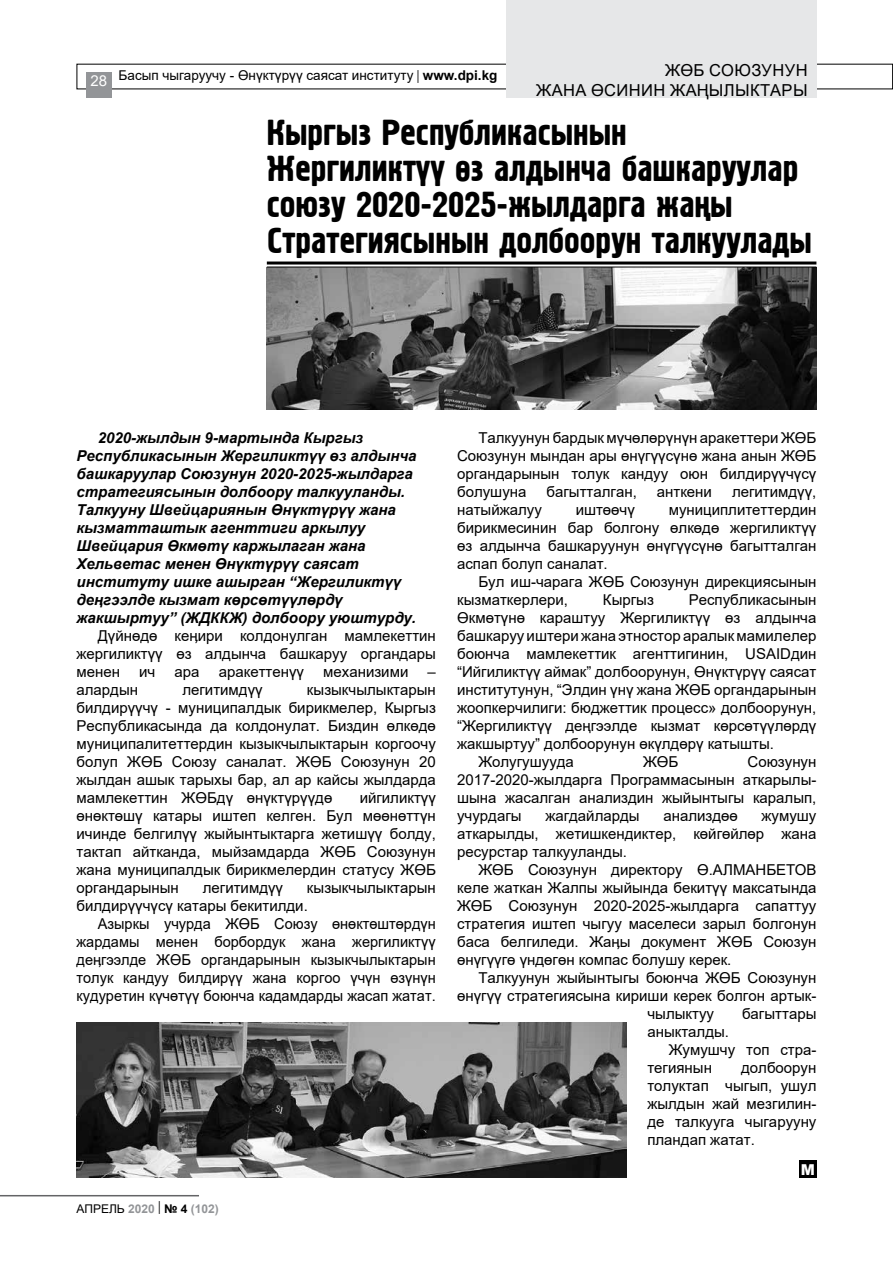
<style>
.page{position:relative;width:893px;height:1263px;background:#fff}
.page>*{position:absolute;margin:0;border:0;box-sizing:border-box;transform-origin:0 0}
.t1{font:36px/36px "KS Hermes";color:#000}
.t2{font:16.5px/19.8px "Arial";letter-spacing:.025em;color:#000;text-align:right}
.t3{font:15px/18px "Arial";color:#000;text-align:justify}
.t4{font:italic 700 15px/18px "Arial";color:#000}
.t5{font:900 15px "Arial";color:#fff}
.t6{font:13.5px "Arial";color:#000}
.t7{font:700 12px "Arial";color:#939598}
.s1{font-size:15px;color:#fff}
.s2{font-weight:700}
.s3{font-weight:400;color:#000}
.s4{font-weight:400;font-size:13.5px;color:#000}
.s5{color:#000}
</style>
<div class="page">
<div style="left:86px;top:72px;width:26px;height:26px;background:#939598"></div>
<div style="left:506px;top:0;width:310px;height:98px;background:#e6e7e8"></div>
<hr style="left:0;top:1195px;width:199px;height:1px;background:#636466">
<img style="left:77px;top:1022px;width:549px;height:156px">
<img style="left:267px;top:267px;width:549px;height:143px">
<hr style="left:267px;top:261px;width:549px;height:3px;background:#000">
<hr style="left:267px;top:266px;width:549px;height:1px;background:#000">
<div style="left:799px;top:1161px;width:17px;height:17px;background:#000"></div>
<p class="t6" style="left:90px;top:66px;width:409px"><span class="s1">28</span> Басып чыгаруучу - Өнүктүрүү саясат институту | <span class="s2">www.dpi.kg</span></p>
<p class="t2" style="left:536px;top:60px;width:273px">ЖӨБ СОЮЗУНУН<br>ЖАНА ӨСИНИН ЖАҢЫЛЫКТАРЫ</p>
<h1 class="t1" style="left:267px;top:116px;width:547px">Кыргыз Республикасынын Жергиликт== ёз алдынча башкаруулар союзу 2020-2025-жылдарга жа\ы Стратегиясынын долбоорун талкуулады</h1>
<p class="t4" style="left:77px;top:429px;width:341px;text-indent:21px">2020-жылдын 9-мартында Кыргыз Республикасынын Жергиликтүү өз алдынча башкаруулар Союзунун 2020-2025-жылдарга стратегиясынын долбоору талкууланды.<br>Талкууну Швейцариянын Өнүктүрүү жана кызматташтык агенттиги аркылуу Швейцария Өкмөтү каржылаган жана Хельветас менен Өнүктүрүү саясат институту ишке ашырган “Жергиликтүү деңгээлде кызмат көрсөтүүлөрдү жакшыртуу” (ЖДККЖ) долбоору уюштурду.</p>
<p class="t3" style="left:77px;top:626px;width:361px;text-indent:21px">Дүйнөдө кеӊири колдонулган мамлекеттин жергиликтүү өз алдынча башкаруу органдары менен</p>
<p class="t3" style="left:139px;top:662px;width:18px">ич</p>
<p class="t3" style="left:175px;top:662px;width:27px">ара</p>
<p class="t3" style="left:219px;top:662px;width:87px">аракеттенүү</p>
<p class="t3" style="left:323px;top:662px;width:87px">механизими</p>
<p class="t3" style="left:427px;top:662px;width:10px">–</p>
<p class="t3" style="left:77px;top:680px;width:361px;text-indent:230px">кызыкчылыктарын билдирүүчү - муниципалдык бирикмелер, Кыргыз Республикасында да колдонулат. Биздин өлкөдө муниципалитеттердин кызыкчылыктарын коргоочу болуп ЖӨБ Союзу саналат. ЖӨБ Союзунун 20 жылдан ашык тарыхы бар, ал ар кайсы жылдарда мамлекеттин ЖӨБдү өнүктүрүүдө</p>
<p class="t3" style="left:77px;top:680px;width:63px">алардын</p>
<p class="t3" style="left:182px;top:680px;width:82px">легитимдүү</p>
<p class="t3" style="left:77px;top:788px;width:361px;text-indent:283px">ийгиликтүү өнөктөшү катары иштеп келген. Бул мөөнөттүн ичинде белгилүү жыйынтыктарга жетишүү болду, тактап айтканда, мыйзамдарда ЖӨБ Союзунун жана муниципалдык бирикмелердин статусу ЖӨБ органдарынын</p>
<p class="t3" style="left:77px;top:878px;width:361px;text-indent:230px">кызыкчылыктарын билдирүүчүсү катары бекитилди.</p>
<p class="t3" style="left:77px;top:914px;width:361px;text-indent:21px">Азыркы учурда ЖӨБ Союзу өнөктөштөрдүн жардамы менен борбордук жана жергиликтүү деӊгээлде ЖӨБ органдарынын кызыкчылыктарын толук кандуу билдирүү жана коргоо үчүн өзүнүн кудуретин күчөтүү боюнча кадамдарды жасап жатат.</p>
<p class="t3" style="left:203px;top:878px;width:82px">легитимдүү</p>
<p class="t7" style="left:77px;top:1200px;width:144px"><span class="s3">АПРЕЛЬ</span> 2020 <span class="s4">|</span> <span class="s5">№ 4</span> (102)</p>
<p class="t3" style="left:457px;top:428px;width:361px;text-indent:21px">Талкуунун бардык мүчөлөрүнүн аракеттери ЖӨБ Союзунун мындан ары өнүгүүсүнө жана анын ЖӨБ органдарынын толук кандуу оюн билдирүүчүсү болушуна</p>
<p class="t3" style="left:546px;top:482px;width:92px">багытталган,</p>
<p class="t3" style="left:657px;top:482px;width:57px">анткени</p>
<p class="t3" style="left:732px;top:482px;width:86px">легитимдүү,</p>
<p class="t3" style="left:457px;top:500px;width:86px">натыйжалуу</p>
<p class="t3" style="left:576px;top:500px;width:61px">иштөөчү</p>
<p class="t3" style="left:457px;top:500px;width:361px;text-indent:212px">мунициплитеттердин бирикмесинин бар болгону өлкөдө жергиликтүү өз алдынча башкаруунун өнүгүүсүнө багытталган аспап болуп саналат.</p>
<p class="t3" style="left:457px;top:572px;width:361px;text-indent:21px">Бул иш-чарага ЖӨБ Союзунун дирекциясынын кызматкерлери,</p>
<p class="t3" style="left:603px;top:590px;width:52px">Кыргыз</p>
<p class="t3" style="left:689px;top:590px;width:129px">Республикасынын</p>
<p class="t3" style="left:457px;top:608px;width:361px">Өкмөтүнө караштуу Жергиликтүү өз алдынча</p>
<p class="t3" style="left:457px;top:626px;width:361px">башкаруу иштери жана этностор аралык мамилелер</p>
<p class="t3" style="left:457px;top:644px;width:361px">боюнча мамлекеттик агенттигинин, USAIDдин</p>
<p class="t3" style="left:457px;top:662px;width:361px">“Ийгиликтүү аймак” долбоорунун, Өнүктүрүү саясат</p>
<p class="t3" style="left:457px;top:680px;width:361px">институтунун, “Элдин үнү жана ЖӨБ органдарынын</p>
<p class="t3" style="left:457px;top:698px;width:361px">жоопкерчилиги: бюджеттик процесс» долбоорунун,</p>
<p class="t3" style="left:457px;top:716px;width:361px">“Жергиликтүү деңгээлде кызмат көрсөтүүлөрдү</p>
<p class="t3" style="left:457px;top:734px;width:318px">жакшыртуу” долбоорунун өкүлдөрү катышты.</p>
<p class="t3" style="left:478px;top:752px;width:97px">Жолугушууда</p>
<p class="t3" style="left:643px;top:752px;width:37px">ЖӨБ</p>
<p class="t3" style="left:457px;top:752px;width:361px;text-indent:290px">Союзунун 2017-2020-жылдарга Программасынын аткарылы&shy;шына жасалган анализдин жыйынтыгы каралып, учурдагы</p>
<p class="t3" style="left:545px;top:806px;width:96px">жагдайларды</p>
<p class="t3" style="left:663px;top:806px;width:76px">анализдөө</p>
<p class="t3" style="left:457px;top:806px;width:361px;text-indent:304px">жумушу аткарылды, жетишкендиктер, көйгөйлөр жана ресурстар талкууланды.</p>
<p class="t3" style="left:457px;top:860px;width:361px;text-indent:21px">ЖӨБ Союзунун директору Ө.АЛМАНБЕТОВ келе жаткан Жалпы жыйында бекитүү максатында ЖӨБ Союзунун 2020-2025-жылдарга сапаттуу стратегия иштеп чыгуу маселеси зарыл болгонун баса белгиледи. Жаӊы документ ЖӨБ Союзун өнүгүүгө үндөгөн компас болушу керек.</p>
<p class="t3" style="left:478px;top:968px;width:340px">Талкуунун жыйынтыгы боюнча ЖӨБ Союзунун</p>
<p class="t3" style="left:457px;top:986px;width:361px">өнүгүү стратегиясына кириши керек болгон артык-</p>
<p class="t3" style="left:647px;top:1004px;width:68px">чылыктуу</p>
<p class="t3" style="left:742px;top:1004px;width:76px">багыттары</p>
<p class="t3" style="left:647px;top:1022px;width:83px">аныкталды.</p>
<p class="t3" style="left:669px;top:1040px;width:149px">Жумушчу топ стра-</p>
<p class="t3" style="left:647px;top:1058px;width:66px">тегиянын</p>
<p class="t3" style="left:647px;top:1058px;width:171px;text-indent:94px">долбоорун толуктап чыгып, ушул жылдын жай мезгилин&shy;де талкууга чыгарууну пландап жатат.</p>
<p class="t5" style="left:801px;top:1158px;width:16px">М</p>
</div>
